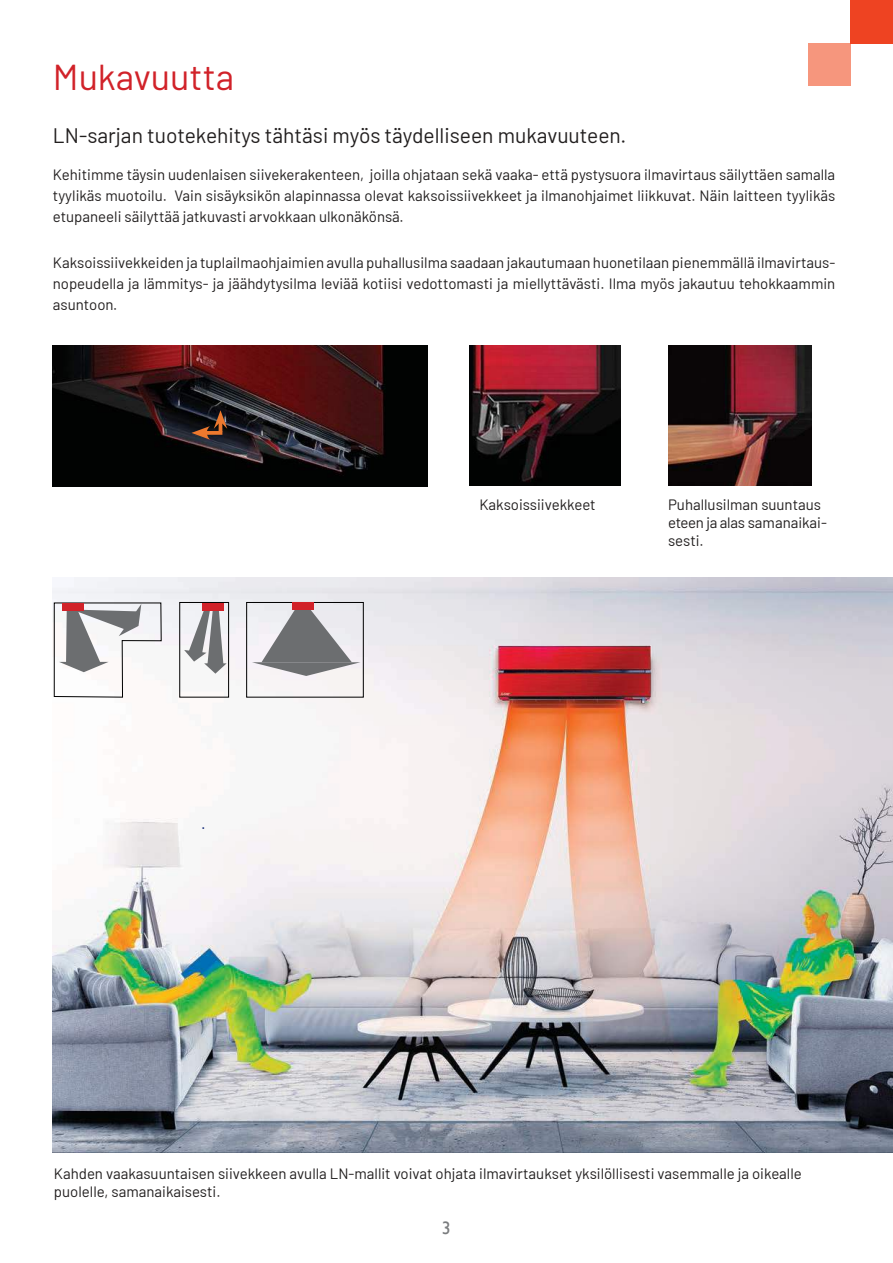
<style>
.page{position:relative;width:893px;height:1263px;background:#fff}
.page>*{position:absolute;margin:0;border:0;box-sizing:border-box;transform-origin:0 0}
.t1{font:36px "Barlow";color:#d12229}
.t2{font:21px "Barlow";color:#221f1f}
.t3{font:18px "Gill Sans";color:#7a7c7e}
.t4{font:15px/21px "Barlow";color:#221f1f;text-align:justify}
.t5{font:12.6px "Tahoma";color:#273b81}
</style>
<div class="page">
<img style="left:53px;top:578px;width:840px;height:575px">
<img style="left:53px;top:345px;width:374px;height:141px">
<div style="left:179px;top:602px;width:50px;height:95px;border:1px solid #000"></div>
<div style="left:246px;top:602px;width:118px;height:95px;border:1px solid #000"></div>
<svg style="left:184px;top:609px;width:43px;height:65px"></svg>
<div style="left:202px;top:603px;width:21px;height:7px;background:#d12229"></div>
<svg style="left:54px;top:602px;width:108px;height:96px"></svg>
<div style="left:62px;top:603px;width:22px;height:7px;background:#d12229"></div>
<svg style="left:252px;top:609px;width:108px;height:67px"></svg>
<div style="left:292px;top:603px;width:22px;height:7px;background:#d12229"></div>
<img style="left:668px;top:345px;width:143px;height:140px">
<img style="left:469px;top:345px;width:151px;height:140px">
<svg style="left:191px;top:410px;width:36px;height:30px"></svg>
<div style="left:808px;top:43px;width:42px;height:43px;background:#f6967d"></div>
<div style="left:850px;top:0;width:43px;height:43px;background:#ee4322"></div>
<h1 class="t1" style="left:53px;top:61px;width:183px">Mukavuutta</h1>
<h2 class="t2" style="left:53px;top:126px;width:575px">LN-sarjan tuotekehitys tähtäsi myös täydelliseen mukavuuteen.</h2>
<p class="t4" style="left:53px;top:165px;width:784px">Kehitimme täysin uudenlaisen siivekerakenteen, joilla ohjataan sekä vaaka- että pystysuora ilmavirtaus säilyttäen samalla tyylikäs muotoilu. Vain sisäyksikön alapinnassa olevat kaksoissiivekkeet ja ilmanohjaimet liikkuvat. Näin laitteen tyylikäs etupaneeli säilyttää jatkuvasti arvokkaan ulkonäkönsä.</p>
<p class="t4" style="left:53px;top:253px;width:784px">Kaksoissiivekkeiden ja tuplailmaohjaimien avulla puhallusilma saadaan jakautumaan huonetilaan pienemmällä ilmavirtaus&shy;nopeudella ja lämmitys- ja jäähdytysilma leviää kotiisi vedottomasti ja miellyttävästi. Ilma myös jakautuu tehokkaammin asuntoon.</p>
<p class="t5" style="left:201px;top:817px;width:5px">.</p>
<p class="t4" style="left:479px;top:495px;width:118px">Kaksoissiivekkeet</p>
<p class="t4" style="left:668px;top:496px;width:160px;line-height:18px;text-align:left">Puhallusilman suuntaus eteen ja alas samanaikai&shy;sesti.</p>
<p class="t4" style="left:54px;top:1165px;width:749px;line-height:18px">Kahden vaakasuuntaisen siivekkeen avulla LN-mallit voivat ohjata ilmavirtaukset yksilöllisesti vasemmalle ja oikealle puolelle, samanaikaisesti.</p>
<p class="t3" style="left:442px;top:1217px;width:10px">3</p>
</div>
